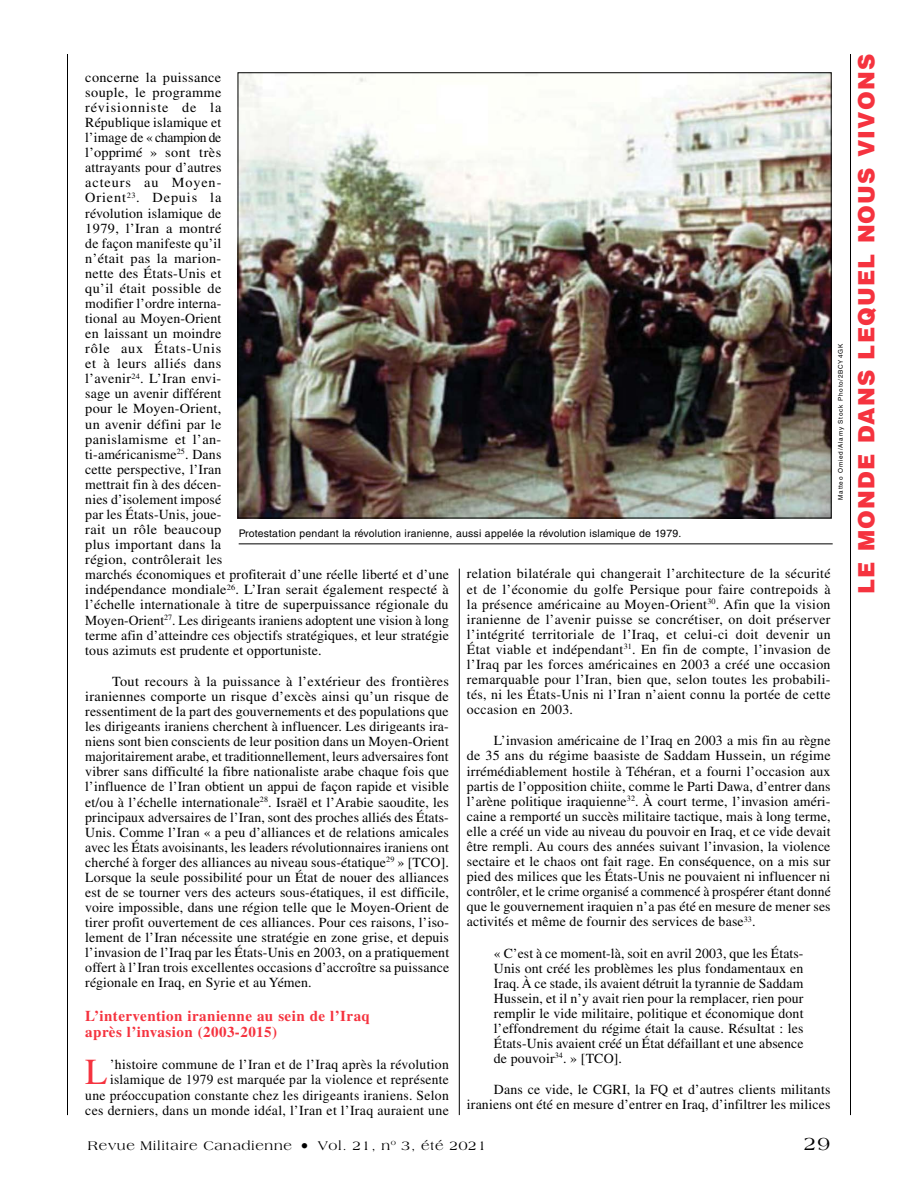
<style>
.page{position:relative;width:918px;height:1188px;background:#fff}
.page>*{position:absolute;margin:0;border:0;box-sizing:border-box;transform-origin:0 0}
.t1{font:36.6px "Times LT Std";color:#f5333f}
.t2{font:900 22.5px "Helvetica LT Std";letter-spacing:.05em;color:#f5333f}
.t3{font:19.5px "Americana Std";color:#000}
.t4{font:700 15px/16.8px "Times LT Std";letter-spacing:.03em;color:#f5333f}
.t5{font:13.8px/15px "Times LT Std";letter-spacing:.01em;color:#000;text-align:justify}
.t6{font:13.5px "Americana Std";letter-spacing:.05em;color:#000}
.t7{font:10.5px "Helvetica LT Std";letter-spacing:.02em;color:#000}
.t8{font:6.3px "Helvetica LT Std";letter-spacing:.125em;color:#000}
.s1{font-size:16.5px}
</style>
<div class="page">
<hr style="left:850px;top:54px;width:1px;height:1061px;background:#000">
<hr style="left:67px;top:54px;width:1px;height:1061px;background:#000">
<hr style="left:459px;top:569px;width:1px;height:546px;background:#000">
<img style="left:240px;top:74px;width:590px;height:442px">
<hr style="left:239px;top:543px;width:594px;height:1px;background:#000">
<p class="t5" style="left:85px;top:70px;width:365px;text-align:left">concerne la puissance<br>souple, le programme<br>révisionniste de la<br>République islamique et<br>l’image de « champion de<br>l’opprimé » sont très<br>attrayants pour d’autres<br>acteurs au Moyen-<br>Orient<sup>23</sup>. Depuis la<br>révolution islamique de<br>1979, l’Iran a montré<br>de façon manifeste qu’il<br>n’était pas la marion-<br>nette des États-Unis et<br>qu’il était possible de<br>modifier l’ordre interna-<br>tional au Moyen-Orient<br>en laissant un moindre<br>rôle aux États-Unis<br>et à leurs alliés dans<br>l’avenir<sup>24</sup>. L’Iran envi-<br>sage un avenir différent<br>pour le Moyen-Orient,<br>un avenir défini par le<br>panislamisme et l’an-<br>ti-américanisme<sup>25</sup>. Dans<br>cette perspective, l’Iran<br>mettrait fin à des décen-<br>nies d’isolement imposé<br>par les États-Unis, joue-<br>rait un rôle beaucoup<br>plus important dans la<br>région, contrôlerait les<br>marchés économiques et profiterait d’une réelle liberté et d’une indépendance mondiale<sup>26</sup>. L’Iran serait également respecté à l’échelle internationale à titre de superpuissance régionale du<br>Moyen-Orient<sup>27</sup>. Les dirigeants iraniens adoptent une vision à long terme afin d’atteindre ces objectifs stratégiques, et leur stratégie tous azimuts est prudente et opportuniste.</p>
<p class="t5" style="left:85px;top:674px;width:365px;text-indent:27px">Tout recours à la puissance à l’extérieur des frontières iraniennes comporte un risque d’excès ainsi qu’un risque de ressentiment de la part des gouvernements et des populations que les dirigeants iraniens cherchent à influencer. Les dirigeants ira&shy;niens sont bien conscients de leur position dans un Moyen-Orient majoritairement arabe, et traditionnellement, leurs adversaires font vibrer sans difficulté la fibre nationaliste arabe chaque fois que l’influence de l’Iran obtient un appui de façon rapide et visible et/ou à l’échelle internationale<sup>28</sup>. Israël et l’Arabie saoudite, les principaux adversaires de l’Iran, sont des proches alliés des États-Unis. Comme l’Iran « a peu d’alliances et de relations amicales avec les États avoisinants, les leaders révolutionnaires iraniens ont cherché à forger des alliances au niveau sous-étatique<sup>29</sup> » [TCO].<br>Lorsque la seule possibilité pour un État de nouer des alliances est de se tourner vers des acteurs sous-étatiques, il est difficile, voire impossible, dans une région telle que le Moyen-Orient de tirer profit ouvertement de ces alliances. Pour ces raisons, l’iso&shy;lement de l’Iran nécessite une stratégie en zone grise, et depuis l’invasion de l’Iraq par les États-Unis en 2003, on a pratiquement offert à l’Iran trois excellentes occasions d’accroître sa puissance régionale en Iraq, en Syrie et au Yémen.</p>
<p class="t4" style="left:85px;top:1007px;width:286px">L’intervention iranienne au sein de l’Iraq après l’invasion (2003-2015)</p>
<h1 class="t1" style="left:85px;top:1052px;width:24px">L</h1>
<p class="t8" style="left:837px;top:500px;width:157px;rotate:-90deg">Matteo Omied/Alamy Stock Photo/2BCY4GK</p>
<p class="t7" style="left:239px;top:527px;width:444px">Protestation pendant la révolution iranienne, aussi appelée la révolution islamique de 1979.</p>
<p class="t5" style="left:467px;top:566px;width:365px">relation bilatérale qui changerait l’architecture de la sécurité et de l’économie du golfe Persique pour faire contrepoids à la présence américaine au Moyen-Orient<sup>30</sup>. Afin que la vision iranienne de l’avenir puisse se concrétiser, on doit préserver l’intégrité territoriale de l’Iraq, et celui-ci doit devenir un État viable et indépendant<sup>31</sup>. En fin de compte, l’invasion de l’Iraq par les forces américaines en 2003 a créé une occasion remarquable pour l’Iran, bien que, selon toutes les probabili&shy;tés, ni les États-Unis ni l’Iran n’aient connu la portée de cette occasion en 2003.</p>
<p class="t5" style="left:467px;top:733px;width:365px;text-indent:27px">L’invasion américaine de l’Iraq en 2003 a mis fin au règne de 35 ans du régime baasiste de Saddam Hussein, un régime irrémédiablement hostile à Téhéran, et a fourni l’occasion aux partis de l’opposition chiite, comme le Parti Dawa, d’entrer dans l’arène politique iraquienne<sup>32</sup>. À court terme, l’invasion améri&shy;caine a remporté un succès militaire tactique, mais à long terme, elle a créé un vide au niveau du pouvoir en Iraq, et ce vide devait être rempli. Au cours des années suivant l’invasion, la violence sectaire et le chaos ont fait rage. En conséquence, on a mis sur pied des milices que les États-Unis ne pouvaient ni influencer ni contrôler, et le crime organisé a commencé à prospérer étant donné que le gouvernement iraquien n’a pas été en mesure de mener ses activités et même de fournir des services de base<sup>33</sup>.</p>
<p class="t5" style="left:494px;top:945px;width:311px">« C’est à ce moment-là, soit en avril 2003, que les États-Unis ont créé les problèmes les plus fondamentaux en Iraq. À ce stade, ils avaient détruit la tyrannie de Saddam Hussein, et il n’y avait rien pour la remplacer, rien pour remplir le vide militaire, politique et économique dont l’effondrement du régime était la cause. Résultat : les États-Unis avaient créé un État défaillant et une absence de pouvoir<sup>34</sup>. » [TCO].</p>
<p class="t5" style="left:467px;top:1082px;width:365px;text-align:right">Dans ce vide, le CGRI, la FQ et d’autres clients militants iraniens ont été en mesure d’entrer en Iraq, d’infiltrer les milices</p>
<p class="t5" style="left:85px;top:1057px;width:365px;text-align:right">’histoire commune de l’Iran et de l’Iraq après la révolution islamique de 1979 est marquée par la violence et représente<br>une préoccupation constante chez les dirigeants iraniens. Selon ces derniers, dans un monde idéal, l’Iran et l’Iraq auraient une</p>
<p class="t6" style="left:88px;top:1138px;width:400px">Revue Militaire Canadienne <span class="s1">•</span> Vol. 21, n<sup>o</sup> 3, été 2021</p>
<h3 class="t3" style="left:804px;top:1132px;width:28px">29</h3>
<h2 class="t2" style="left:852px;top:594px;width:541px;rotate:-90deg">LE MONDE DANS LEQUEL NOUS VIVONS</h2>
</div>
